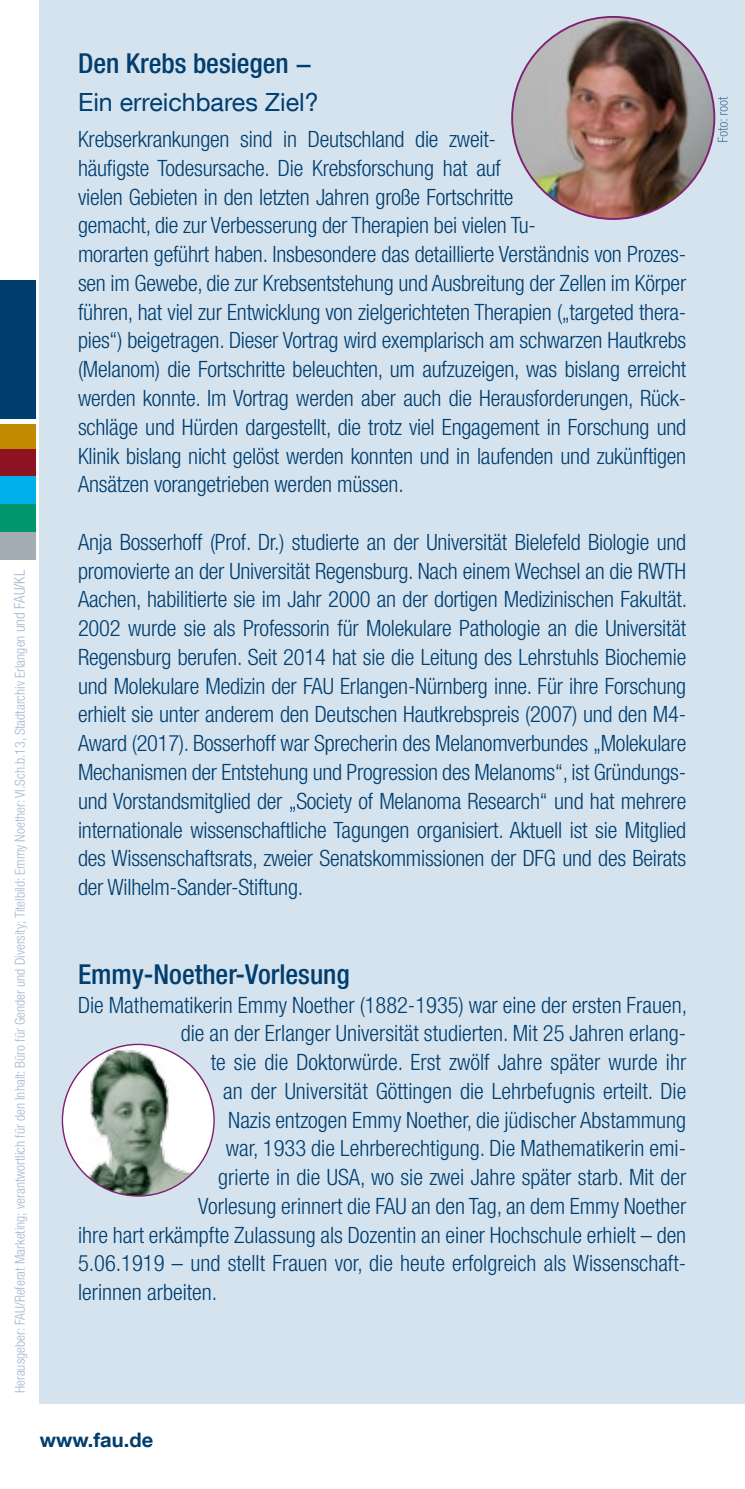
<style>
.page{position:relative;width:745px;height:1489px;background:#fff}
.page>*{position:absolute;margin:0;border:0;box-sizing:border-box;transform-origin:0 0}
.t1{font:500 condensed 27.5px "Helvetica Neue LT Com";color:#003e6f}
.t2{font:25px "Helvetica Neue LT Com";color:#003e6f}
.t3{font:300 condensed 22.5px/28.8px "Helvetica Neue LT Com";letter-spacing:-.01em;color:#003e6f}
.t4{font:700 20px "Helvetica Neue LT Com";letter-spacing:.005em;color:#003e6f}
.t5{font:300 condensed 13.75px "Helvetica Neue LT Com";color:#a8b7d2}
.s1{font-size:15px}
</style>
<div class="page">
<div style="left:0;top:421px;width:35px;height:28px;background:#c28a00"></div>
<div style="left:0;top:449px;width:35px;height:27px;background:#8d1323"></div>
<div style="left:0;top:476px;width:35px;height:28px;background:#00b0eb"></div>
<div style="left:0;top:504px;width:35px;height:27px;background:#00976f"></div>
<div style="left:0;top:531px;width:35px;height:28px;background:#a3acb2"></div>
<div style="left:0;top:281px;width:35px;height:140px;background:#003e6f"></div>
<div style="left:40px;top:0;width:704px;height:1403px;background:#d5e3ef"></div>
<hr style="left:0;top:419px;width:37px;height:4px;background:#fff">
<svg style="left:39px;top:1403px;width:705px;height:1px"></svg>
<img style="left:62px;top:1044px;width:152px;height:151px;border-radius:76px">
<img style="left:512px;top:17px;width:201px;height:202px;border-radius:101px">
<svg style="left:717px;top:97px;width:10px;height:45px"></svg>
<p class="t5" style="left:12px;top:1393px;width:824px;rotate:-90deg">Herausgeber: FAU/Referat Marketing; verantwortlich für den Inhalt: Büro für Gender und Diversity; Titelbild: Emmy Noether: VI.Sch.b.13, Stadtarchiv Erlangen <span class="s1">und FAU/KL</span></p>
<p class="t1" style="left:78px;top:47px;width:235px">Den Krebs besiegen −</p>
<p class="t2" style="left:78px;top:87px;width:242px">Ein erreichbares Ziel?</p>
<p class="t3" style="left:78px;top:125px;width:609px">Krebserkrankungen sind in Deutschland die zweit-<br>häufigste Todesursache. Die Krebsforschung hat auf<br>vielen Gebieten in den letzten Jahren große Fortschritte<br>gemacht, die zur Verbesserung der Therapien bei vielen Tu-<br>morarten geführt haben. Insbesondere das detaillierte Verständnis von Prozes&shy;sen im Gewebe, die zur Krebsentstehung und Ausbreitung der Zellen im Körper führen, hat viel zur Entwicklung von zielgerichteten Therapien („targeted thera&shy;pies“) beigetragen. Dieser Vortrag wird exemplarisch am schwarzen Hautkrebs (Melanom) die Fortschritte beleuchten, um aufzuzeigen, was bislang erreicht werden konnte. Im Vortrag werden aber auch die Herausforderungen, Rück&shy;schläge und Hürden dargestellt, die trotz viel Engagement in Forschung und Klinik bislang nicht gelöst werden konnten und in laufenden und zukünftigen Ansätzen vorangetrieben werden müssen.</p>
<p class="t3" style="left:78px;top:527px;width:610px;text-align:justify">Anja Bosserhoff (Prof. Dr.) studierte an der Universität Bielefeld Biologie und promovierte an der Universität Regensburg. Nach einem Wechsel an die RWTH Aachen, habilitierte sie im Jahr 2000 an der dortigen Medizinischen Fakultät.<br>2002 wurde sie als Professorin für Molekulare Pathologie an die Universität Regensburg berufen. Seit 2014 hat sie die Leitung des Lehrstuhls Biochemie und Molekulare Medizin der FAU Erlangen-Nürnberg inne. Für ihre Forschung erhielt sie unter anderem den Deutschen Hautkrebspreis (2007) und den M4- Award (2017). Bosserhoff war Sprecherin des Melanomverbundes „Molekulare Mechanismen der Entstehung und Progression des Melanoms“, ist Gründungs&shy;und Vorstandsmitglied der „Society of Melanoma Research“ und hat mehrere internationale wissenschaftliche Tagungen organisiert. Aktuell ist sie Mitglied des Wissenschaftsrats, zweier Senatskommissionen der DFG und des Beirats der Wilhelm-Sander-Stiftung.</p>
<p class="t1" style="left:78px;top:957px;width:273px">Emmy-Noether-Vorlesung</p>
<p class="t3" style="left:78px;top:990px;width:610px">Die Mathematikerin Emmy Noether (1882-1935) war eine der ersten Frauen,</p>
<p class="t3" style="left:180px;top:1018px;width:507px">die an der Erlanger Universität studierten. Mit 25 Jahren erlang-</p>
<p class="t3" style="left:210px;top:1047px;width:476px">te sie die Doktorwürde. Erst zwölf Jahre später wurde ihr</p>
<p class="t3" style="left:223px;top:1076px;width:464px">an der Universität Göttingen die Lehrbefugnis erteilt. Die</p>
<p class="t3" style="left:228px;top:1105px;width:459px">Nazis entzogen Emmy Noether, die jüdischer Abstammung</p>
<p class="t3" style="left:225px;top:1133px;width:462px">war, 1933 die Lehrberechtigung. Die Mathematikerin emi-</p>
<p class="t3" style="left:218px;top:1162px;width:469px">grierte in die USA, wo sie zwei Jahre später starb. Mit der</p>
<p class="t3" style="left:198px;top:1191px;width:489px">Vorlesung erinnert die FAU an den Tag, an dem Emmy Noether</p>
<p class="t3" style="left:78px;top:1220px;width:609px">ihre hart erkämpfte Zulassung als Dozentin an einer Hochschule erhielt – den</p>
<p class="t3" style="left:78px;top:1248px;width:609px">5.06.1919 – und stellt Frauen vor, die heute erfolgreich als Wissenschaft-</p>
<p class="t3" style="left:78px;top:1277px;width:141px">lerinnen arbeiten.</p>
<p class="t4" style="left:40px;top:1426px;width:115px">www.fau.de</p>
</div>
